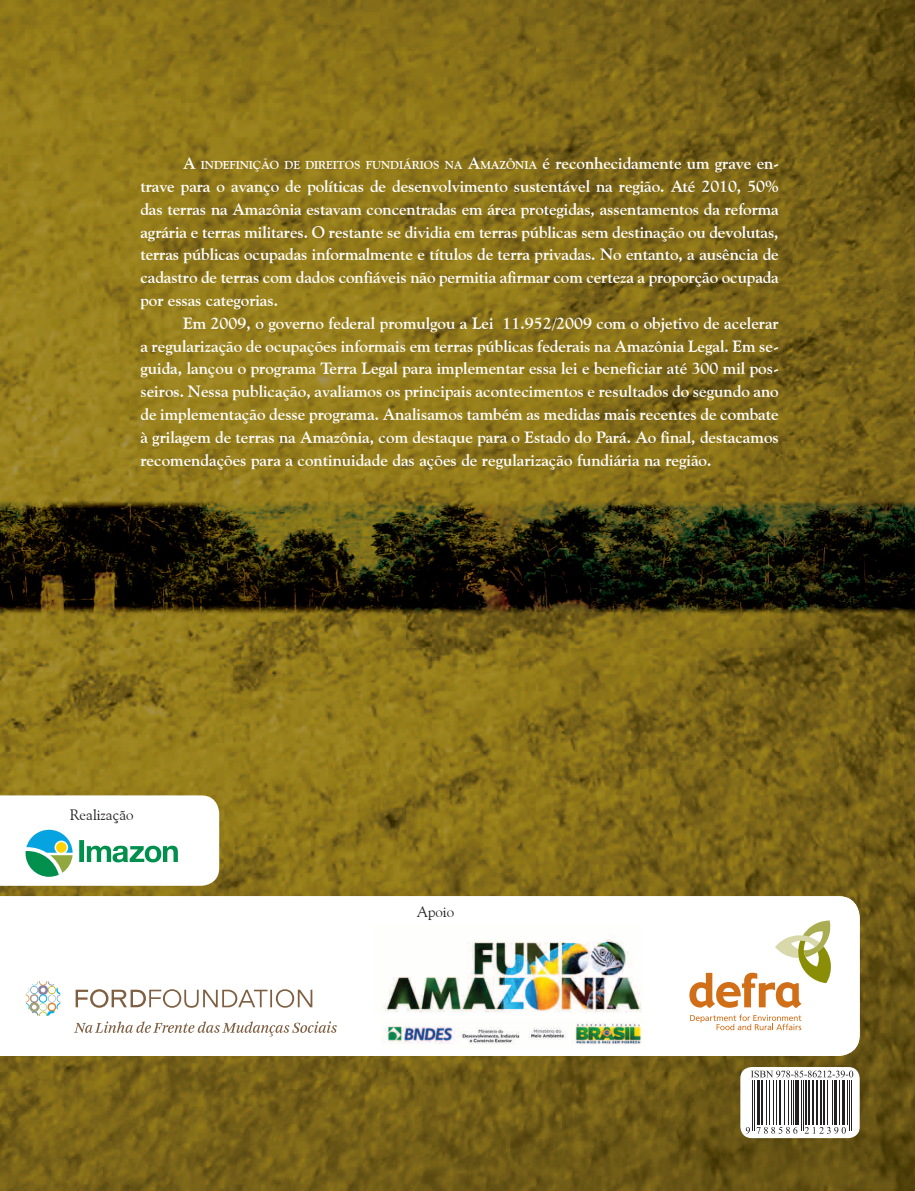
<style>
.page{position:relative;width:915px;height:1191px;background:#fff}
.page>*{position:absolute;margin:0;border:0;box-sizing:border-box;transform-origin:0 0}
.t1{font:700 16.5px/22.8px "Goudy Old Style BT";color:#fff;text-align:justify}
.t2{font:15px "Goudy Old Style BT";color:#231f20}
.t3{font:700 11.55px "Goudy Old Style BT";letter-spacing:-.005em;color:#fff}
.s1{font-size:16.5px}
</style>
<div class="page">
<img style="left:0;top:0;width:914px;height:1191px">
<svg style="left:0;top:896px;width:859px;height:160px"></svg>
<svg style="left:76px;top:989px;width:236px;height:18px"></svg>
<svg style="left:26px;top:981px;width:35px;height:35px"></svg>
<svg style="left:74px;top:1021px;width:263px;height:15px"></svg>
<img style="left:374px;top:925px;width:269px;height:88px">
<img style="left:381px;top:1018px;width:265px;height:30px">
<svg style="left:689px;top:920px;width:142px;height:88px"></svg>
<svg style="left:690px;top:1014px;width:111px;height:16px"></svg>
<svg style="left:0;top:795px;width:219px;height:90px"></svg>
<svg style="left:740px;top:1067px;width:119px;height:71px"></svg>
<hr style="left:752px;top:1080px;width:1px;height:51px;background:#231f20">
<hr style="left:754px;top:1080px;width:1px;height:51px;background:#231f20">
<hr style="left:756px;top:1080px;width:3px;height:44px;background:#231f20">
<hr style="left:760px;top:1080px;width:2px;height:44px;background:#231f20">
<hr style="left:765px;top:1080px;width:1px;height:44px;background:#231f20">
<hr style="left:769px;top:1080px;width:1px;height:44px;background:#231f20">
<hr style="left:773px;top:1080px;width:1px;height:44px;background:#231f20">
<hr style="left:776px;top:1080px;width:1px;height:44px;background:#231f20">
<hr style="left:778px;top:1080px;width:2px;height:44px;background:#231f20">
<hr style="left:783px;top:1080px;width:1px;height:44px;background:#231f20">
<hr style="left:787px;top:1080px;width:1px;height:44px;background:#231f20">
<hr style="left:791px;top:1080px;width:1px;height:44px;background:#231f20">
<hr style="left:793px;top:1080px;width:1px;height:44px;background:#231f20">
<hr style="left:795px;top:1080px;width:4px;height:44px;background:#231f20">
<hr style="left:800px;top:1080px;width:1px;height:51px;background:#231f20">
<hr style="left:802px;top:1080px;width:1px;height:51px;background:#231f20">
<hr style="left:804px;top:1080px;width:2px;height:44px;background:#231f20">
<hr style="left:807px;top:1080px;width:2px;height:44px;background:#231f20">
<hr style="left:812px;top:1080px;width:1px;height:44px;background:#231f20">
<hr style="left:816px;top:1080px;width:2px;height:44px;background:#231f20">
<hr style="left:819px;top:1080px;width:2px;height:44px;background:#231f20">
<hr style="left:822px;top:1080px;width:2px;height:44px;background:#231f20">
<hr style="left:826px;top:1080px;width:1px;height:44px;background:#231f20">
<hr style="left:832px;top:1080px;width:1px;height:44px;background:#231f20">
<hr style="left:834px;top:1080px;width:3px;height:44px;background:#231f20">
<hr style="left:838px;top:1080px;width:1px;height:44px;background:#231f20">
<hr style="left:841px;top:1080px;width:3px;height:44px;background:#231f20">
<hr style="left:846px;top:1080px;width:1px;height:44px;background:#231f20">
<hr style="left:848px;top:1080px;width:1px;height:51px;background:#231f20">
<hr style="left:851px;top:1080px;width:1px;height:51px;background:#231f20">
<svg style="left:745px;top:1127px;width:4px;height:6px"></svg>
<svg style="left:756px;top:1127px;width:41px;height:6px"></svg>
<svg style="left:804px;top:1127px;width:41px;height:6px"></svg>
<svg style="left:750px;top:1070px;width:102px;height:7px"></svg>
<p class="t3" style="left:183px;top:158px;width:597px"><span class="s1">A</span> INDEFINIÇÃO DE DIREITOS FUNDIÁRIOS NA <span class="s1">A</span>MAZÔNIA <span class="s1">é reconhecidamente um grave en-</span></p>
<p class="t1" style="left:140px;top:174px;width:639px">trave para o avanço de políticas de desenvolvimento sustentável na região. Até 2010, 50% das terras na Amazônia estavam concentradas em área protegidas, assentamentos da reforma agrária e terras militares. O restante se dividia em terras públicas sem destinação ou devolutas, terras públicas ocupadas informalmente e títulos de terra privadas. No entanto, a ausência de cadastro de terras com dados confiáveis não permitia afirmar com certeza a proporção ocupada por essas categorias.</p>
<p class="t1" style="left:140px;top:311px;width:639px;text-indent:43px">Em 2009, o governo federal promulgou a Lei 11.952/2009 com o objetivo de acelerar a regularização de ocupações informais em terras públicas federais na Amazônia Legal. Em se&shy;guida, lançou o programa Terra Legal para implementar essa lei e beneficiar até 300 mil pos&shy;seiros. Nessa publicação, avaliamos os principais acontecimentos e resultados do segundo ano de implementação desse programa. Analisamos também as medidas mais recentes de combate à grilagem de terras na Amazônia, com destaque para o Estado do Pará. Ao final, destacamos recomendações para a continuidade das ações de regularização fundiária na região.</p>
<p class="t2" style="left:70px;top:805px;width:65px">Realização</p>
<p class="t2" style="left:417px;top:903px;width:39px">Apoio</p>
</div>
